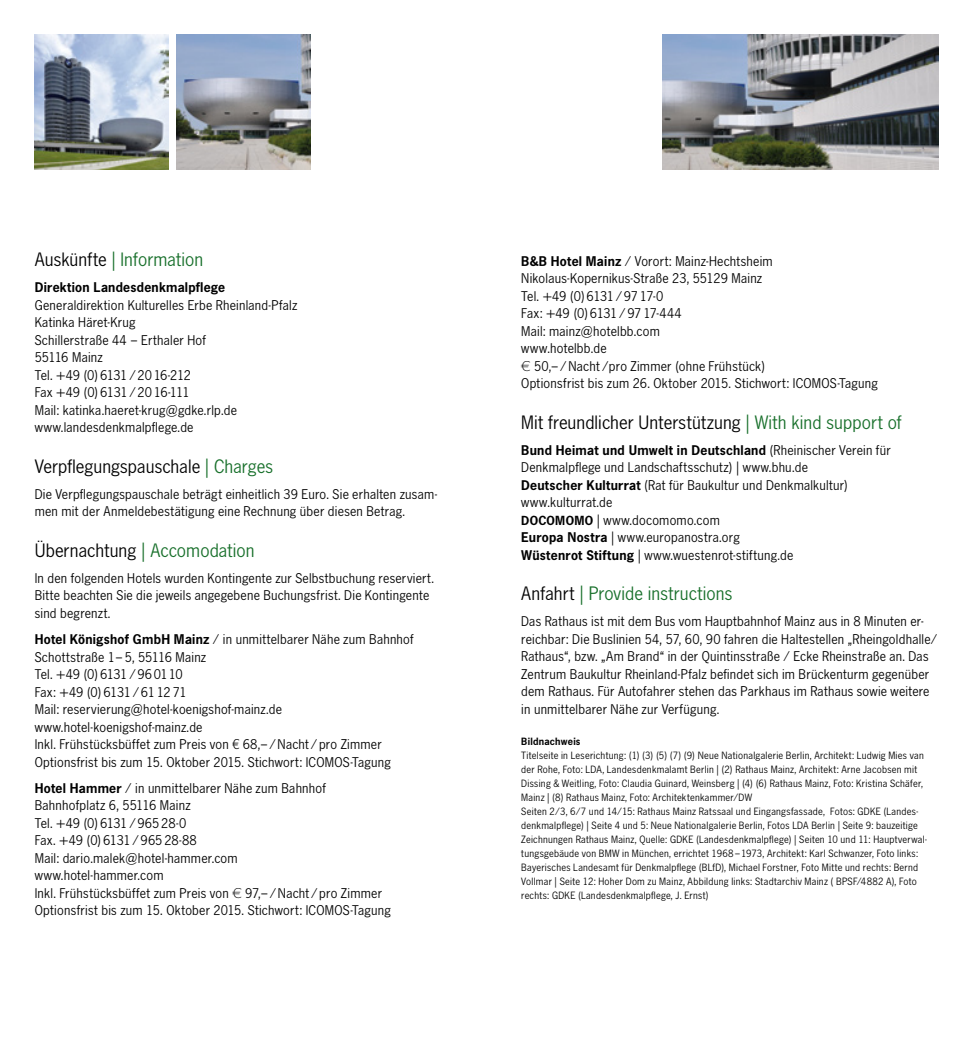
<style>
.page{position:relative;width:973px;height:1042px;background:#fff}
.page>*{position:absolute;margin:0;border:0;box-sizing:border-box;transform-origin:0 0}
.t1{font:19.25px "News Gothic BQ";letter-spacing:.005em;color:#000}
.t2{font:19.25px "News Gothic BQ";letter-spacing:.005em;color:#176f2a}
.t3{font:14px/17.5px "News Gothic BQ";letter-spacing:.015em;color:#000}
.t4{font:700 14px "News Gothic BQ";letter-spacing:.015em;color:#000}
.t5{font:10.5px/14px "News Gothic BQ";letter-spacing:.025em;color:#000}
.t6{font:700 10.5px "News Gothic BQ";letter-spacing:.025em;color:#000}
.s1{color:#000}
.s2{color:#176f2a}
.s3{font-weight:700}
.s4{font-family:"Euro Signs Me BSK"}
.s5{font-weight:700;font-size:13.12px}
</style>
<div class="page">
<img style="left:35px;top:35px;width:133px;height:135px">
<img style="left:662px;top:35px;width:276px;height:135px">
<img style="left:176px;top:35px;width:134px;height:135px">
<h1 class="t2" style="left:35px;top:249px;width:170px"><span class="s1">Auskünfte</span> | Information</h1>
<p class="t4" style="left:35px;top:279px;width:192px">Direktion Landesdenkmalpflege</p>
<p class="t3" style="left:35px;top:297px;width:264px">Generaldirektion Kulturelles Erbe Rheinland-Pfalz<br>Katinka Häret-Krug<br>Schillerstraße 44 – Erthaler Hof<br>55116 Mainz<br>Tel. +49 (0)6131/2016-212<br>Fax +49 (0)6131/2016-111<br>Mail: katinka.haeret-krug@gdke.rlp.de www.landesdenkmalpflege.de</p>
<h1 class="t1" style="left:35px;top:455px;width:240px">Verpflegungspauschale <span class="s2">| Charges</span></h1>
<p class="t3" style="left:35px;top:486px;width:404px">Die Verpflegungspauschale beträgt einheitlich 39 Euro. Sie erhalten zusam&shy;men mit der Anmeldebestätigung eine Rechnung über diesen Betrag.</p>
<h1 class="t2" style="left:35px;top:539px;width:221px"><span class="s1">Übernachtung</span> | Accomodation</h1>
<p class="t3" style="left:35px;top:570px;width:400px">In den folgenden Hotels wurden Kontingente zur Selbstbuchung reserviert.<br>Bitte beachten Sie die jeweils angegebene Buchungsfrist. Die Kontingente sind begrenzt.</p>
<p class="t3" style="left:35px;top:631px;width:380px"><span class="s3">Hotel Königshof GmbH Mainz</span> / in unmittelbarer Nähe zum Bahnhof Schottstraße 1–5, 55116 Mainz<br>Tel. +49 (0)6131/960110<br>Fax: +49 (0)6131/611271<br>Mail: reservierung@hotel-koenigshof-mainz.de www.hotel-koenigshof-mainz.de<br>Inkl. Frühstücksbüffet zum Preis von <span class="s4">D</span> 68,–/Nacht/pro Zimmer Optionsfrist bis zum 15. Oktober 2015. Stichwort: ICOMOS-Tagung</p>
<p class="t3" style="left:35px;top:780px;width:357px"><span class="s3">Hotel Hammer</span> / in unmittelbarer Nähe zum Bahnhof Bahnhofplatz 6, 55116 Mainz<br>Tel. +49 (0)6131/96528-0<br>Fax. +49 (0)6131/96528-88<br>Mail: dario.malek@hotel-hammer.com<br>www.hotel-hammer.com<br>Inkl. Frühstücksbüffet zum Preis von <span class="s4">„</span> 97,–/Nacht/pro Zimmer Optionsfrist bis zum 15. Oktober 2015. Stichwort: ICOMOS-Tagung</p>
<p class="t3" style="left:521px;top:253px;width:358px"><span class="s3">B&amp;B Hotel Mainz</span> / Vorort: Mainz-Hechtsheim Nikolaus-Kopernikus-Straße 23, 55129 Mainz<br>Tel. +49 (0)6131/9717-0<br>Fax: +49 (0)6131/9717-444<br>Mail: mainz@hotelbb.com<br>www.hotelbb.de<br><span class="s4">"</span> 50,–/Nacht /pro Zimmer (ohne Frühstück)<br>Optionsfrist bis zum 26. Oktober 2015. Stichwort: ICOMOS-Tagung</p>
<h1 class="t1" style="left:521px;top:411px;width:382px">Mit freundlicher Unterstützung <span class="s2">| With kind support of</span></h1>
<p class="t3" style="left:521px;top:442px;width:371px"><span class="s3">Bund Heimat und Umwelt in Deutschland</span> (Rheinischer Verein für Denkmalpflege und Landschaftsschutz) | www.bhu.de<br><span class="s3">Deutscher Kulturrat</span> (Rat für Baukultur und Denkmalkultur) www.kulturrat.de<br><span class="s5">DOCOMOMO</span> | www.docomomo.com<br><span class="s3">Europa Nostra</span> | www.europanostra.org<br><span class="s3">Wüstenrot Stiftung</span> | www.wuestenrot-stiftung.de</p>
<h1 class="t2" style="left:521px;top:583px;width:212px"><span class="s1">Anfahrt</span> | Provide instructions</h1>
<p class="t3" style="left:521px;top:613px;width:417px">Das Rathaus ist mit dem Bus vom Hauptbahnhof Mainz aus in 8 Minuten er&shy;reichbar: Die Buslinien 54, 57, 60, 90 fahren die Haltestellen „Rheingoldhalle/ Rathaus“, bzw. „Am Brand“ in der Quintinsstraße / Ecke Rheinstraße an. Das Zentrum Baukultur Rheinland-Pfalz befindet sich im Brückenturm gegenüber dem Rathaus. Für Autofahrer stehen das Parkhaus im Rathaus sowie weitere in unmittelbarer Nähe zur Verfügung.</p>
<p class="t6" style="left:521px;top:736px;width:61px">Bildnachweis</p>
<p class="t5" style="left:521px;top:749px;width:407px">Titelseite in Leserichtung: (1) (3) (5) (7) (9) Neue Nationalgalerie Berlin, Architekt: Ludwig Mies van der Rohe, Foto: LDA, Landesdenkmalamt Berlin | (2) Rathaus Mainz, Architekt: Arne Jacobsen mit Dissing &amp; Weitling, Foto: Claudia Guinard, Weinsberg | (4) (6) Rathaus Mainz, Foto: Kristina Schäfer, Mainz | (8) Rathaus Mainz, Foto: Architektenkammer/DW<br>Seiten 2/3, 6/7 und 14/15: Rathaus Mainz Ratssaal und Eingangsfassade, Fotos: GDKE (Landes&shy;denkmalpflege) | Seite 4 und 5: Neue Nationalgalerie Berlin, Fotos LDA Berlin | Seite 9: bauzeitige Zeichnungen Rathaus Mainz, Quelle: GDKE (Landesdenkmalpflege) | Seiten 10 und 11: Hauptverwal&shy;tungsgebäude von BMW in München, errichtet 1968–1973, Architekt: Karl Schwanzer, Foto links:<br>Bayerisches Landesamt für Denkmalpflege (BLfD), Michael Forstner, Foto Mitte und rechts: Bernd Vollmar | Seite 12: Hoher Dom zu Mainz, Abbildung links: Stadtarchiv Mainz ( BPSF/4882 A), Foto rechts: GDKE (Landesdenkmalpflege, J. Ernst)</p>
</div>
